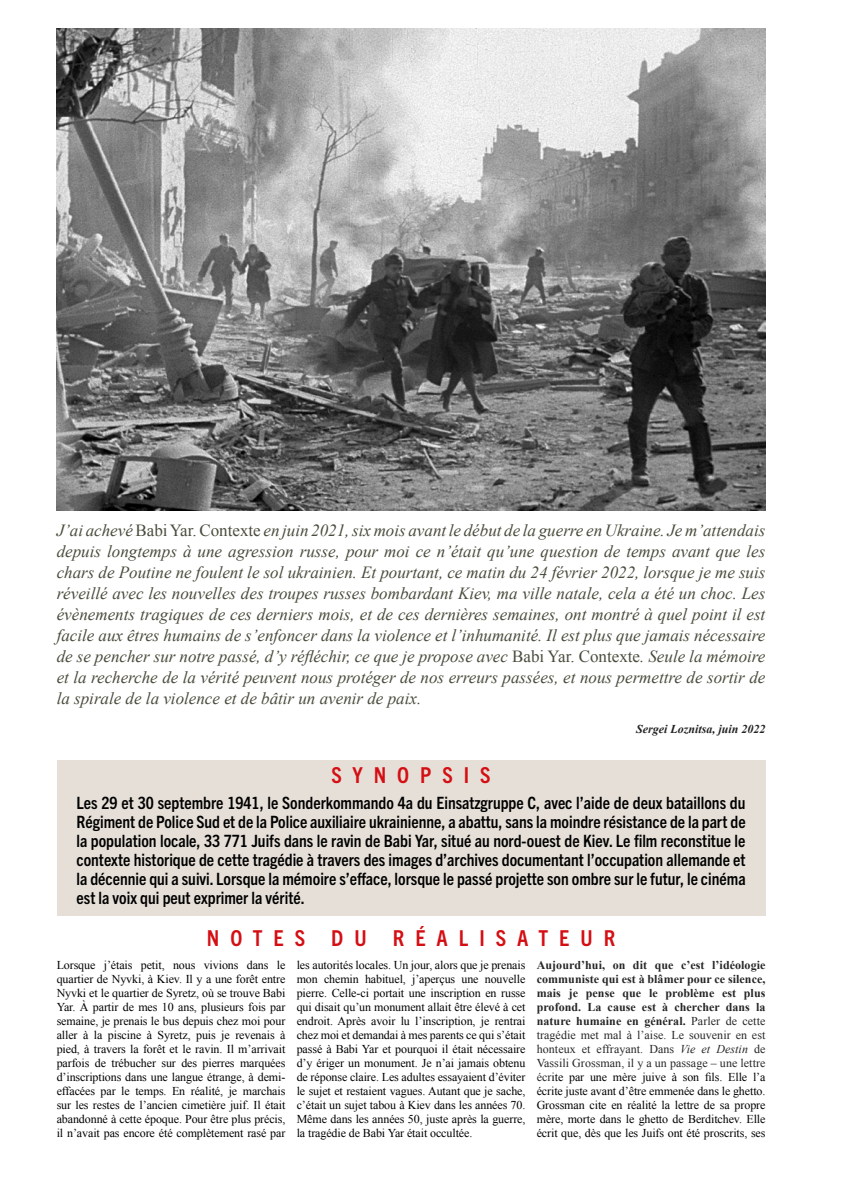
<style>
.page{position:relative;width:842px;height:1191px;background:#fff}
.page>*{position:absolute;margin:0;border:0;box-sizing:border-box;transform-origin:0 0}
.t1{font:700 condensed 22px "Trade Gothic Next LT Pro";letter-spacing:.5em;color:#d40f14}
.t2{font:italic 17px/21px "Times New Roman";color:#4a4b3c;text-align:justify}
.t3{font:700 condensed 17px/19px "Trade Gothic Next LT Pro";color:#000;text-align:justify}
.t4{font:12px/14px "Times New Roman";letter-spacing:-.01em;color:#000;text-align:justify}
.t5{font:italic 700 12px "Times New Roman";color:#222}
.s1{font-style:normal}
.s2{font-weight:700;color:#262626}
.s3{color:#262626}
.s4{font-style:italic;color:#262626}
</style>
<div class="page">
<div style="left:57px;top:760px;width:708px;height:156px;background:#e5dfd7"></div>
<img style="left:57px;top:28px;width:708px;height:482px">
<p class="t2" style="left:57px;top:520px;width:710px">J’ai achevé <span class="s1">Babi Yar. Contexte</span> en juin 2021, six mois avant le début de la guerre en Ukraine. Je m’attendais depuis longtemps à une agression russe, pour moi ce n’était qu’une question de temps avant que les chars de Poutine ne foulent le sol ukrainien. Et pourtant, ce matin du 24 février 2022, lorsque je me suis réveillé avec les nouvelles des troupes russes bombardant Kiev, ma ville natale, cela a été un choc. Les évènements tragiques de ces derniers mois, et de ces dernières semaines, ont montré à quel point il est facile aux êtres humains de s’enfoncer dans la violence et l’inhumanité. Il est plus que jamais nécessaire de se pencher sur notre passé, d’y réfléchir, ce que je propose avec <span class="s1">Babi Yar. Contexte</span>. Seule la mémoire et la recherche de la vérité peuvent nous protéger de nos erreurs passées, et nous permettre de sortir de la spirale de la violence et de bâtir un avenir de paix.</p>
<p class="t5" style="left:636px;top:721px;width:131px">Sergei Loznitsa, juin 2022</p>
<h1 class="t1" style="left:331px;top:760px;width:161px">SYNOPSIS</h1>
<p class="t3" style="left:77px;top:792px;width:671px">Les 29 et 30 septembre 1941, le Sonderkommando 4a du Einsatzgruppe C, avec l’aide de deux bataillons du Régiment de Police Sud et de la Police auxiliaire ukrainienne, a abattu, sans la moindre résistance de la part de la population locale, 33 771 Juifs dans le ravin de Babi Yar, situé au nord-ouest de Kiev. Le film reconstitue le contexte historique de cette tragédie à travers des images d’archives documentant l’occupation allemande et la décennie qui a suivi. Lorsque la mémoire s’efface, lorsque le passé projette son ombre sur le futur, le cinéma est la voix qui peut exprimer la vérité.</p>
<h1 class="t1" style="left:207px;top:923px;width:410px">NOTES DU RÉALISATEUR</h1>
<p class="t4" style="left:57px;top:957px;width:230px">Lorsque j’étais petit, nous vivions dans le quartier de Nyvki, à Kiev. Il y a une forêt entre Nyvki et le quartier de Syretz, où se trouve Babi Yar. À partir de mes 10 ans, plusieurs fois par semaine, je prenais le bus depuis chez moi pour aller à la piscine à Syretz, puis je revenais à pied, à travers la forêt et le ravin. Il m’arrivait parfois de trébucher sur des pierres marquées d’inscriptions dans une langue étrange, à demi&shy;effacées par le temps. En réalité, je marchais sur les restes de l’ancien cimetière juif. Il était abandonné à cette époque. Pour être plus précis, il n’avait pas encore été complètement rasé par</p>
<p class="t4" style="left:297px;top:957px;width:230px">les autorités locales. Un jour, alors que je prenais mon chemin habituel, j’aperçus une nouvelle pierre. Celle-ci portait une inscription en russe qui disait qu’un monument allait être élevé à cet endroit. Après avoir lu l’inscription, je rentrai chez moi et demandai à mes parents ce qui s’était passé à Babi Yar et pourquoi il était nécessaire d’y ériger un monument. Je n’ai jamais obtenu de réponse claire. Les adultes essayaient d’éviter le sujet et restaient vagues. Autant que je sache, c’était un sujet tabou à Kiev dans les années 70.<br>Même dans les années 50, juste après la guerre, la tragédie de Babi Yar était occultée.</p>
<p class="t4" style="left:537px;top:957px;width:230px"><span class="s2">Aujourd’hui, on dit que c’est l’idéologie communiste qui est à blâmer pour ce silence, mais je pense que le problème est plus profond. La cause est à chercher dans la nature humaine en général.</span> <span class="s3">Parler de cette tragédie met mal à l’aise. Le souvenir en est honteux et effrayant. Dans</span> <span class="s4">Vie et Destin</span> <span class="s3">de Vassili Grossman, il y a un passage – une lettre écr</span>ite par une mère juive à son fils. Elle l’a écrite juste avant d’être emmenée dans le ghetto.<br>Grossman cite en réalité la lettre de sa propre mère, morte dans le ghetto de Berditchev. Elle écrit que, dès que les Juifs ont été proscrits, ses</p>
</div>
